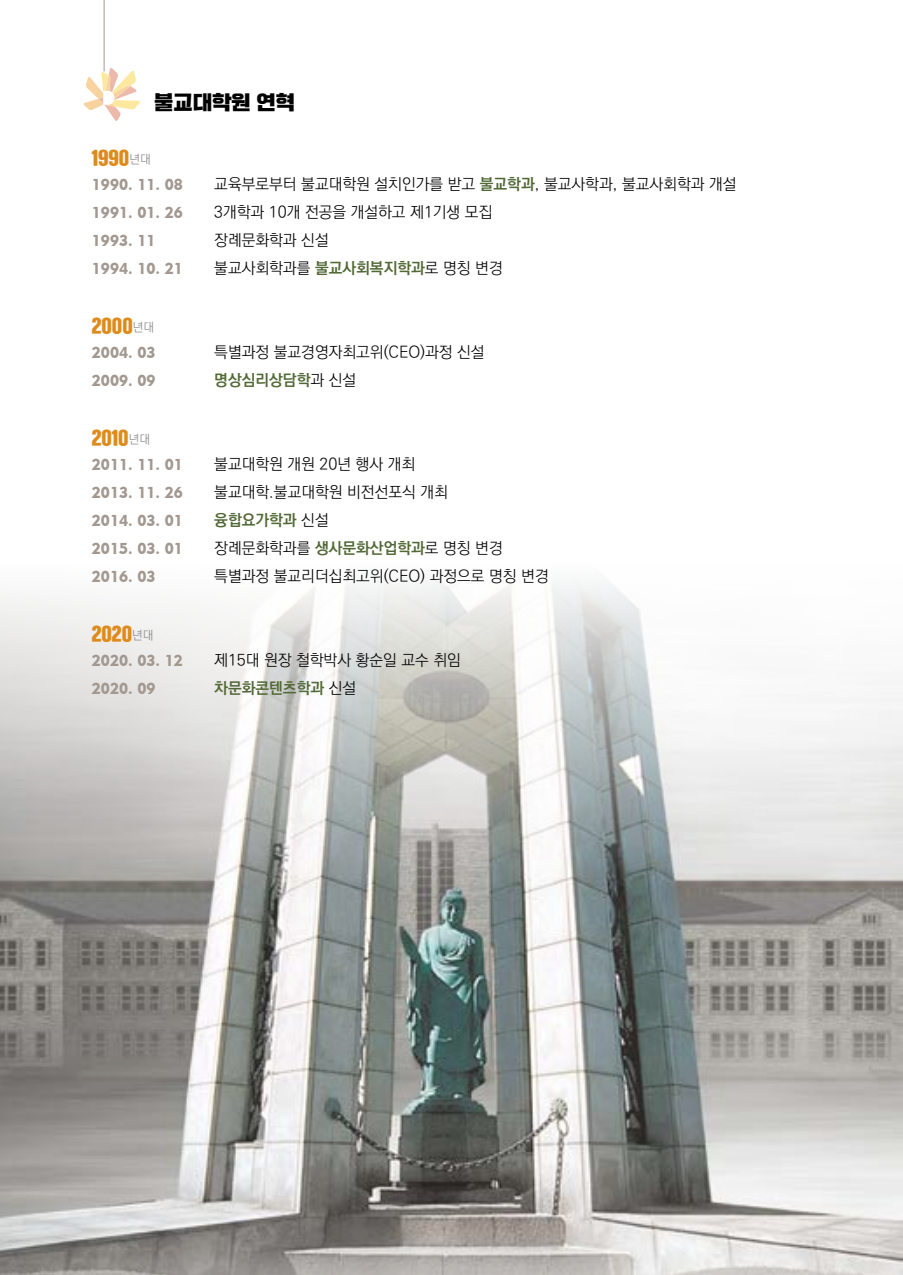
<style>
.page{position:relative;width:903px;height:1275px;background:#fff}
.page>*{position:absolute;margin:0;border:0;box-sizing:border-box;transform-origin:0 0}
.t1{font:19.25px "SD Gd Gothic";color:#000}
.t2{font:17.5px "SD Gd Gothic";color:#df8b1c}
.t3{font:15.75px "Ko Pub World Dotum PL";color:#000}
.t4{font:15.75px "Geometric 415 BT Black A";color:#a29890}
.t5{font:15.75px "Ko Pub World Dotum PB";color:#526936}
.s1{font-family:"Ko Pub World Dotum PL";font-size:12.25px;color:#898989}
.s2{font-family:"Ko Pub World Dotum PB";color:#526936}
.s3{font-family:"Ko Pub World Dotum PL";color:#000}
</style>
<div class="page">
<img style="left:0;top:580px;width:903px;height:695px">
<svg style="left:83px;top:67px;width:57px;height:53px"></svg>
<hr style="left:104px;top:0;width:1px;height:71px;background:#a29890">
<p class="t1" style="left:154px;top:93px;width:142px">불교대학원 연혁</p>
<p class="t2" style="left:92px;top:149px;width:60px">1990<span class="s1">년대</span></p>
<p class="t4" style="left:92px;top:175px;width:93px">1990. 11. 08</p>
<p class="t3" style="left:214px;top:174px;width:524px">교육부로부터 불교대학원 설치인가를 받고 <span class="s2">불교학과</span>, 불교사학과, 불교사회학과 개설</p>
<p class="t4" style="left:92px;top:203px;width:93px">1991. 01. 26</p>
<p class="t3" style="left:214px;top:202px;width:280px">3개학과 10개 전공을 개설하고 제1기생 모집</p>
<p class="t4" style="left:92px;top:231px;width:65px">1993. 11</p>
<p class="t3" style="left:214px;top:230px;width:116px">장례문화학과 신설</p>
<p class="t4" style="left:92px;top:259px;width:93px">1994. 10. 21</p>
<p class="t3" style="left:214px;top:258px;width:290px">불교사회학과를 <span class="s2">불교사회복지학과</span>로 명칭 변경</p>
<p class="t2" style="left:92px;top:317px;width:64px">2000<span class="s1">년대</span></p>
<p class="t4" style="left:92px;top:343px;width:65px">2004. 03</p>
<p class="t3" style="left:214px;top:342px;width:272px">특별과정 불교경영자최고위(CEO)과정 신설</p>
<p class="t4" style="left:92px;top:371px;width:65px">2009. 09</p>
<p class="t5" style="left:214px;top:369px;width:143px">명상심리상담학<span class="s3">과 신설</span></p>
<p class="t2" style="left:92px;top:429px;width:60px">2010<span class="s1">년대</span></p>
<p class="t4" style="left:92px;top:455px;width:93px">2011. 11. 01</p>
<p class="t3" style="left:214px;top:454px;width:202px">불교대학원 개원 20년 행사 개최</p>
<p class="t4" style="left:92px;top:483px;width:93px">2013. 11. 26</p>
<p class="t3" style="left:214px;top:482px;width:235px">불교대학.불교대학원 비전선포식 개최</p>
<p class="t4" style="left:92px;top:511px;width:93px">2014. 03. 01</p>
<p class="t5" style="left:214px;top:509px;width:116px">융합요가학과 <span class="s3">신설</span></p>
<p class="t4" style="left:92px;top:539px;width:93px">2015. 03. 01</p>
<p class="t3" style="left:214px;top:538px;width:290px">장례문화학과를 <span class="s2">생사문화산업학과</span>로 명칭 변경</p>
<p class="t4" style="left:92px;top:567px;width:65px">2016. 03</p>
<p class="t3" style="left:214px;top:566px;width:336px">특별과정 불교리더십최고위(CEO) 과정으로 명칭 변경</p>
<p class="t2" style="left:92px;top:625px;width:63px">2020<span class="s1">년대</span></p>
<p class="t4" style="left:92px;top:651px;width:93px">2020. 03. 12</p>
<p class="t3" style="left:214px;top:650px;width:248px">제15대 원장 철학박사 황순일 교수 취임</p>
<p class="t4" style="left:92px;top:679px;width:65px">2020. 09</p>
<p class="t5" style="left:214px;top:677px;width:143px">차문화콘텐츠학과 <span class="s3">신설</span></p>
</div>
